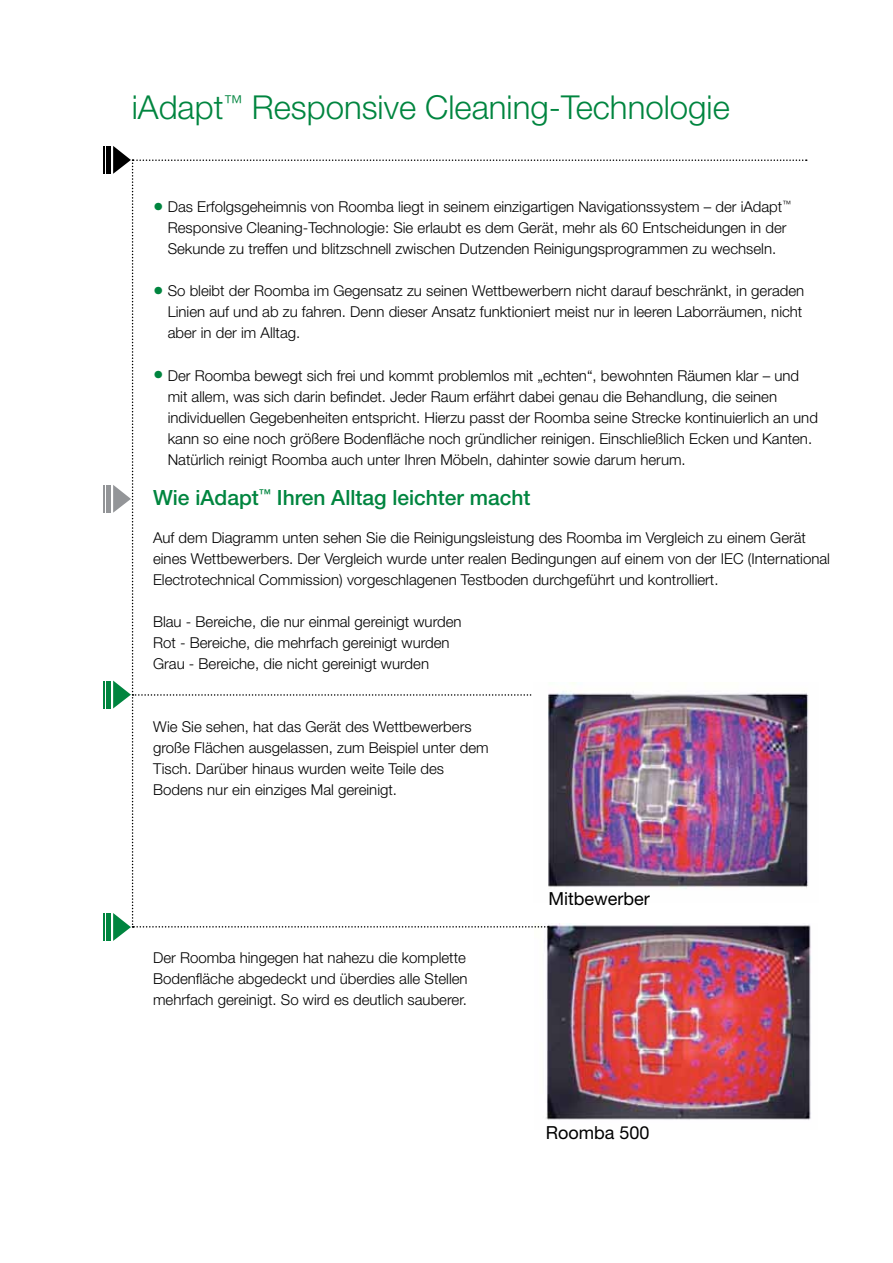
<style>
.page{position:relative;width:893px;height:1263px;background:#fff}
.page>*{position:absolute;margin:0;border:0;box-sizing:border-box;transform-origin:0 0}
.t1{font:300 33px "Helvetica Neue";color:#00853f}
.t2{font:500 21px "Helvetica Neue";color:#00853f}
.t3{font:18px "Helvetica Neue";color:#000}
.t4{font:300 15px/21px "Helvetica Neue";color:#000}
.s1{font-size:21px;color:#00853f}
</style>
<div class="page">
<hr style="left:103px;top:681px;width:2px;height:27px;background:#00853f">
<div style="left:106px;top:681px;width:5px;height:27px;background:#00853f"></div>
<hr style="left:103px;top:913px;width:2px;height:28px;background:#00853f">
<div style="left:106px;top:913px;width:5px;height:28px;background:#00853f"></div>
<hr style="left:103px;top:146px;width:2px;height:28px;background:#000">
<div style="left:106px;top:146px;width:5px;height:28px;background:#000"></div>
<hr style="left:103px;top:485px;width:2px;height:28px;background:#939598">
<div style="left:106px;top:485px;width:5px;height:28px;background:#939598"></div>
<img style="left:546px;top:925px;width:265px;height:195px">
<svg style="left:113px;top:146px;width:694px;height:795px"></svg>
<h1 class="t1" style="left:132px;top:88px;width:599px">iAdapt<sup>™</sup> Responsive Cleaning-Technologie</h1>
<p class="t4" style="left:168px;top:196px;width:625px;text-indent:-15px"><span class="s1">•</span> Das Erfolgsgeheimnis von Roomba liegt in seinem einzigartigen Navigationssystem – der iAdapt<sup>™<br></sup>Responsive Cleaning-Technologie: Sie erlaubt es dem Gerät, mehr als 60 Entscheidungen in der<br>Sekunde zu treffen und blitzschnell zwischen Dutzenden Reinigungsprogrammen zu wechseln.</p>
<p class="t4" style="left:168px;top:280px;width:638px;text-indent:-15px"><span class="s1">•</span> So bleibt der Roomba im Gegensatz zu seinen Wettbewerbern nicht darauf beschränkt, in geraden<br>Linien auf und ab zu fahren. Denn dieser Ansatz funktioniert meist nur in leeren Laborräumen, nicht aber in der im Alltag.</p>
<p class="t4" style="left:168px;top:364px;width:652px;text-indent:-15px"><span class="s1">•</span> Der Roomba bewegt sich frei und kommt problemlos mit „echten“, bewohnten Räumen klar – und mit allem, was sich darin befindet. Jeder Raum erfährt dabei genau die Behandlung, die seinen individuellen Gegebenheiten entspricht. Hierzu passt der Roomba seine Strecke kontinuierlich an und kann so eine noch größere Bodenfläche noch gründlicher reinigen. Einschließlich Ecken und Kanten.<br>Natürlich reinigt Roomba auch unter Ihren Möbeln, dahinter sowie darum herum.</p>
<h2 class="t2" style="left:153px;top:485px;width:379px">Wie iAdapt<sup>™</sup> Ihren Alltag leichter macht</h2>
<p class="t4" style="left:153px;top:527px;width:678px">Auf dem Diagramm unten sehen Sie die Reinigungsleistung des Roomba im Vergleich zu einem Gerät eines Wettbewerbers. Der Vergleich wurde unter realen Bedingungen auf einem von der IEC (International<br>Electrotechnical Commission) vorgeschlagenen Testboden durchgeführt und kontrolliert.</p>
<p class="t4" style="left:153px;top:611px;width:310px">Blau - Bereiche, die nur einmal gereinigt wurden<br>Rot - Bereiche, die mehrfach gereinigt wurden<br>Grau - Bereiche, die nicht gereinigt wurden</p>
<p class="t4" style="left:153px;top:716px;width:337px">Wie Sie sehen, hat das Gerät des Wettbewerbers große Flächen ausgelassen, zum Beispiel unter dem Tisch. Darüber hinaus wurden weite Teile des Bodens nur ein einziges Mal gereinigt.</p>
<p class="t4" style="left:153px;top:947px;width:316px;text-align:justify">Der Roomba hingegen hat nahezu die komplette Bodenfläche abgedeckt und überdies alle Stellen mehrfach gereinigt. So wird es deutlich sauberer.</p>
<p class="t3" style="left:549px;top:888px;width:103px">Mitbewerber</p>
<p class="t3" style="left:546px;top:1122px;width:105px">Roomba 500</p>
</div>
